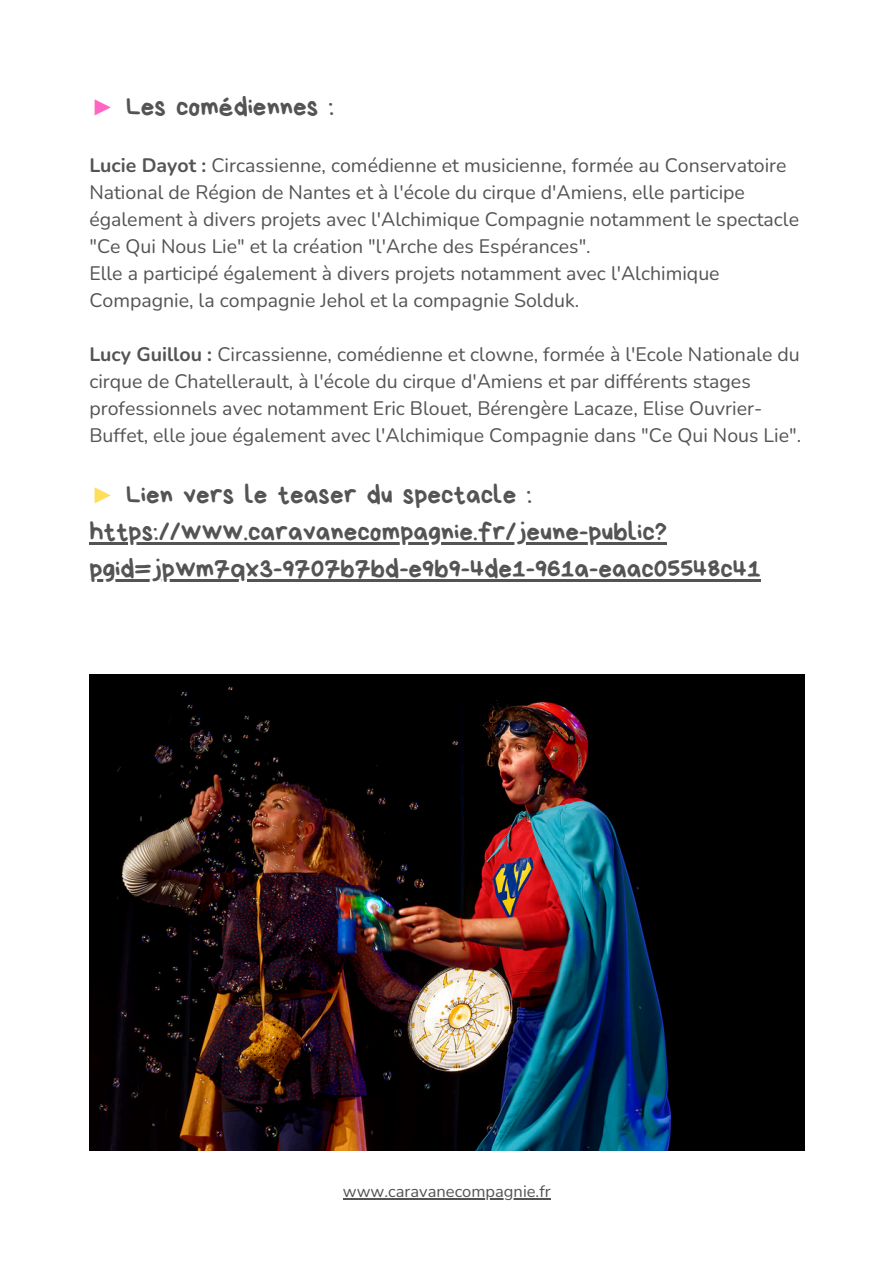
<style>
.page{position:relative;width:894px;height:1264px;background:#fff}
.page>*{position:absolute;margin:0;border:0;box-sizing:border-box;transform-origin:0 0}
.t1{font:27px "Bryndan Write";color:#545454}
.t2{font:19.5px/27px "Nunito";color:#545454}
.t3{font:16.5px "Nunito";color:#545454}
.s1{font-family:"Liberation Serif";color:#ff66c4}
.s2{font-weight:700}
.s3{font-family:"Liberation Serif";color:#ffde59}
</style>
<div class="page">
<img style="left:89px;top:674px;width:715px;height:476px">
<hr style="left:89px;top:542px;width:578px;height:3px;background:#545454">
<hr style="left:89px;top:579px;width:671px;height:3px;background:#545454">
<hr style="left:343px;top:1198px;width:207px;height:1px;background:#545454">
<h1 class="t1" style="left:89px;top:93px;width:246px"><span class="s1">►</span> Les comédiennes :</h1>
<h2 class="t2" style="left:89px;top:152px;width:711px"><span class="s2">Lucie Dayot :</span> Circassienne, comédienne et musicienne, formée au Conservatoire National de Région de Nantes et à l'école du cirque d'Amiens, elle participe également à divers projets avec l'Alchimique Compagnie notamment le spectacle "Ce Qui Nous Lie" et la création "l'Arche des Espérances".<br>Elle a participé également à divers projets notamment avec l'Alchimique Compagnie, la compagnie Jehol et la compagnie Solduk.</h2>
<h2 class="t2" style="left:89px;top:341px;width:713px"><span class="s2">Lucy Guillou :</span> Circassienne, comédienne et clowne, formée à l'Ecole Nationale du cirque de Chatellerault, à l'école du cirque d'Amiens et par différents stages professionnels avec notamment Eric Blouet, Bérengère Lacaze, Elise Ouvrier-Buffet, elle joue également avec l'Alchimique Compagnie dans "Ce Qui Nous Lie".</h2>
<h1 class="t1" style="left:89px;top:481px;width:444px"><span class="s3">►</span> Lien vers le teaser du spectacle :</h1>
<p class="t1" style="left:89px;top:518px;width:579px">https://www.caravanecompagnie.fr/jeune-public?</p>
<p class="t1" style="left:89px;top:556px;width:672px">pgid=jpwm7qx3-9707b7bd-e9b9-4de1-961a-eaac05548c41</p>
<p class="t3" style="left:343px;top:1180px;width:209px">www.caravanecompagnie.fr</p>
</div>
